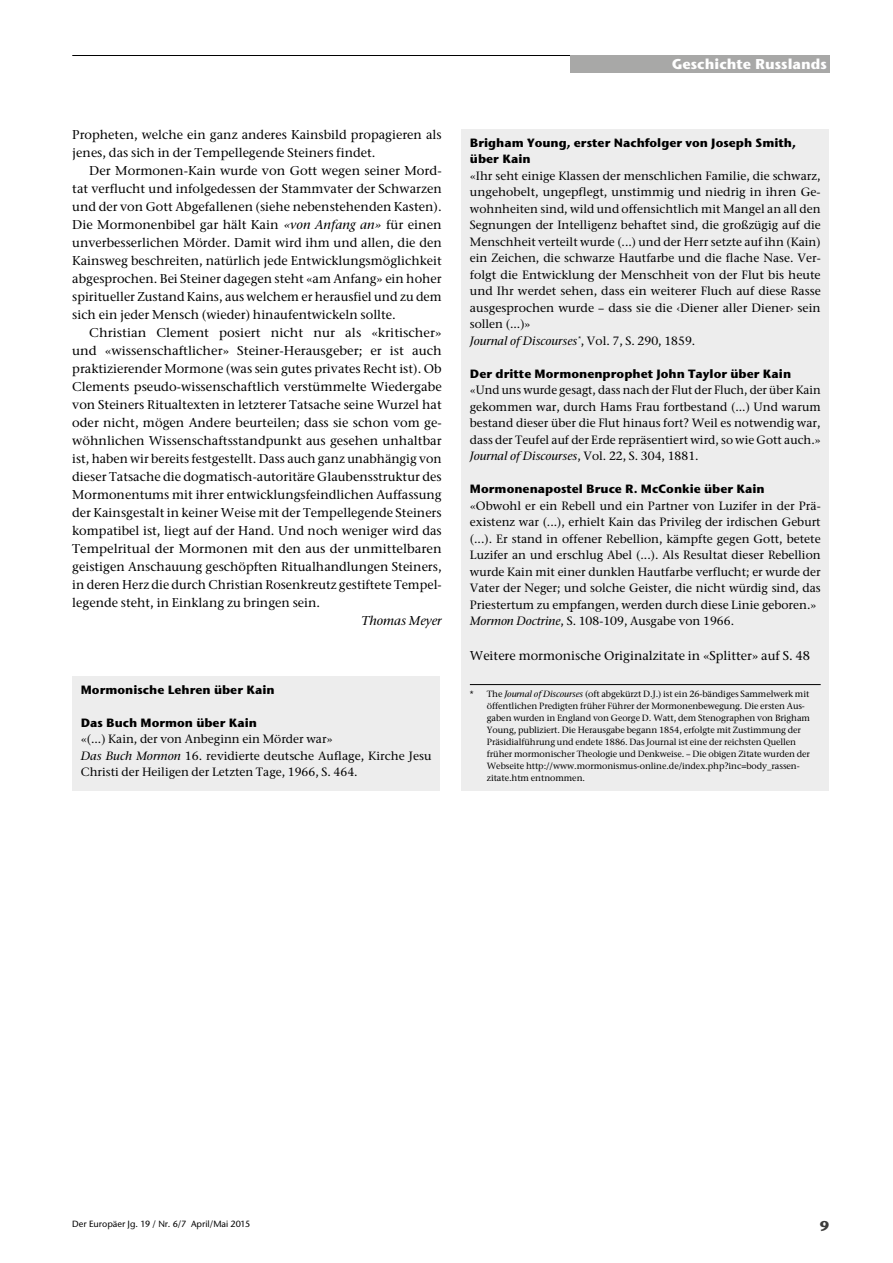
<style>
.page{position:relative;width:893px;height:1263px;background:#fff}
.page>*{position:absolute;margin:0;border:0;box-sizing:border-box;transform-origin:0 0}
.t1{font:700 14.25px "Stone Sans ITC Std";color:#fff}
.t2{font:700 14.25px "Stone Sans ITC Std";color:#3c3c3b}
.t3{font:500 12.75px/18px "Stone Ser ITC Std";color:#000;text-align:justify}
.t4{font:italic 500 12.75px "Stone Ser ITC Std";color:#000}
.t5{font:500 12px/16.5px "Stone Ser ITC Std";color:#000}
.t6{font:700 12px/16.5px "Stone Sans ITC Std";color:#000}
.t7{font:500 9px/12px "Stone Ser ITC Std";letter-spacing:-.01em;color:#000}
.t8{font:500 9px "Stone Sans ITC Std";color:#000}
.s1{font-style:italic}
</style>
<div class="page">
<hr style="left:72px;top:55px;width:757px;height:1px;background:#000">
<div style="left:570px;top:56px;width:259px;height:17px;background:#a8a8a7"></div>
<div style="left:461px;top:129px;width:368px;height:661px;background:#ededed"></div>
<hr style="left:470px;top:684px;width:351px;height:1px;background:#000">
<div style="left:72px;top:676px;width:368px;height:114px;background:#ededed"></div>
<p class="t3" style="left:72px;top:125px;width:371px">Propheten, welche ein ganz anderes Kainsbild propagieren als jenes, das sich in der Tempellegende Steiners findet.</p>
<p class="t3" style="left:72px;top:161px;width:371px;text-indent:17px">Der Mormonen-Kain wurde von Gott wegen seiner Mord&shy;tat verflucht und infolgedessen der Stammvater der Schwarzen und der von Gott Abgefallenen (siehe nebenstehenden Kasten).<br>Die Mormonenbibel gar hält Kain <span class="s1">«von Anfang an»</span> für einen unverbesserlichen Mörder. Damit wird ihm und allen, die den Kainsweg beschreiten, natürlich jede Entwicklungsmöglichkeit abgesprochen. Bei Steiner dagegen steht «am Anfang» ein hoher spiritueller Zustand Kains, aus welchem er herausfiel und zu dem sich ein jeder Mensch (wieder) hinaufentwickeln sollte.</p>
<p class="t3" style="left:72px;top:323px;width:371px;text-indent:17px">Christian Clement posiert nicht nur als «kritischer» und «wissenschaftlicher» Steiner-Herausgeber; er ist auch praktizierender Mormone (was sein gutes privates Recht ist). Ob Clements pseudo-wissenschaftlich verstümmelte Wiedergabe von Steiners Ritualtexten in letzterer Tatsache seine Wurzel hat oder nicht, mögen Andere beurteilen; dass sie schon vom ge&shy;wöhnlichen Wissenschaftsstandpunkt aus gesehen unhaltbar ist, haben wir bereits festgestellt. Dass auch ganz unabhängig von dieser Tatsache die dogmatisch-autoritäre Glaubensstruktur des Mormonentums mit ihrer entwicklungsfeindlichen Auffassung der Kainsgestalt in keiner Weise mit der Tempellegende Steiners kompatibel ist, liegt auf der Hand. Und noch weniger wird das Tempelritual der Mormonen mit den aus der unmittelbaren geistigen Anschauung geschöpften Ritualhandlungen Steiners, in deren Herz die durch Christian Rosenkreutz gestiftete Tempel&shy;legende steht, in Einklang zu bringen sein.</p>
<p class="t4" style="left:361px;top:613px;width:82px">Thomas Meyer</p>
<p class="t6" style="left:81px;top:681px;width:195px">Mormonische Lehren über Kain</p>
<p class="t6" style="left:81px;top:714px;width:178px">Das Buch Mormon über Kain</p>
<p class="t5" style="left:81px;top:731px;width:352px">«(...) Kain, der von Anbeginn ein Mörder war»<br><span class="s1">Das Buch Mormon</span> 16. revidierte deutsche Auflage, Kirche Jesu<br>Christi der Heiligen der Letzten Tage, 1966, S. 464.</p>
<p class="t1" style="left:672px;top:55px;width:157px">Geschichte Russlands</p>
<p class="t6" style="left:470px;top:134px;width:328px">Brigham Young, erster Nachfolger von Joseph Smith, über Kain</p>
<p class="t5" style="left:470px;top:167px;width:352px">«Ihr seht einige Klassen der menschlichen Familie, die schwarz, ungehobelt, ungepflegt, unstimmig und niedrig in ihren Ge&shy;wohnheiten sind, wild und offensichtlich mit Mangel an all den Segnungen der Intelligenz behaftet sind, die großzügig auf die Menschheit verteilt wurde (...) und der Herr setzte auf ihn (Kain) ein Zeichen, die schwarze Hautfarbe und die flache Nase. Ver&shy;folgt die Entwicklung der Menschheit von der Flut bis heute und Ihr werdet sehen, dass ein weiterer Fluch auf diese Rasse ausgesprochen wurde – dass sie die ‹Diener aller Diener› sein sollen (...)»<br><span class="s1">Journal of Discourses</span><sup>*</sup>, Vol. 7, S. 290, 1859.</p>
<p class="t6" style="left:470px;top:365px;width:323px">Der dritte Mormonenprophet John Taylor über Kain</p>
<p class="t5" style="left:470px;top:382px;width:352px;text-align:justify">«Und uns wurde gesagt, dass nach der Flut der Fluch, der über Kain gekommen war, durch Hams Frau fortbestand (...) Und warum bestand dieser über die Flut hinaus fort? Weil es notwendig war, dass der Teufel auf der Erde repräsentiert wird, so wie Gott auch.» <span class="s1">Journal of Discourses</span>, Vol. 22, S. 304, 1881.</p>
<p class="t6" style="left:470px;top:480px;width:296px">Mormonenapostel Bruce R. McConkie über Kain</p>
<p class="t5" style="left:470px;top:497px;width:352px">«Obwohl er ein Rebell und ein Partner von Luzifer in der Prä&shy;existenz war (...), erhielt Kain das Privileg der irdischen Geburt (...). Er stand in offener Rebellion, kämpfte gegen Gott, betete Luzifer an und erschlug Abel (...). Als Resultat dieser Rebellion wurde Kain mit einer dunklen Hautfarbe verflucht; er wurde der Vater der Neger; und solche Geister, die nicht würdig sind, das Priestertum zu empfangen, werden durch diese Linie geboren.» <span class="s1">Mormon Doctrine</span>, S. 108-109, Ausgabe von 1966.</p>
<p class="t3" style="left:470px;top:646px;width:342px">Weitere mormonische Originalzitate in «Splitter» auf S. 48</p>
<p class="t7" style="left:487px;top:687px;width:325px;text-indent:-17px">* The <span class="s1">Journal of Discourses</span> (oft abgekürzt D.J.) ist ein 26-bändiges Sammelwerk mit öffentlichen Predigten früher Führer der Mormonenbewegung. Die ersten Aus&shy;gaben wurden in England von George D. Watt, dem Stenographen von Brigham Young, publiziert. Die Herausgabe begann 1854, erfolgte mit Zustimmung der Präsidialführung und endete 1886. Das Journal ist eine der reichsten Quellen früher mormonischer Theologie und Denkweise. – Die obigen Zitate wurden der Webseite http://www.mormonismus-online.de/index.php?inc=body_rassen&shy;zitate.htm entnommen.</p>
<p class="t8" style="left:72px;top:1218px;width:179px">Der Europäer Jg. 19 / Nr. 6/7 April/Mai 2015</p>
<p class="t2" style="left:820px;top:1217px;width:11px">9</p>
</div>
